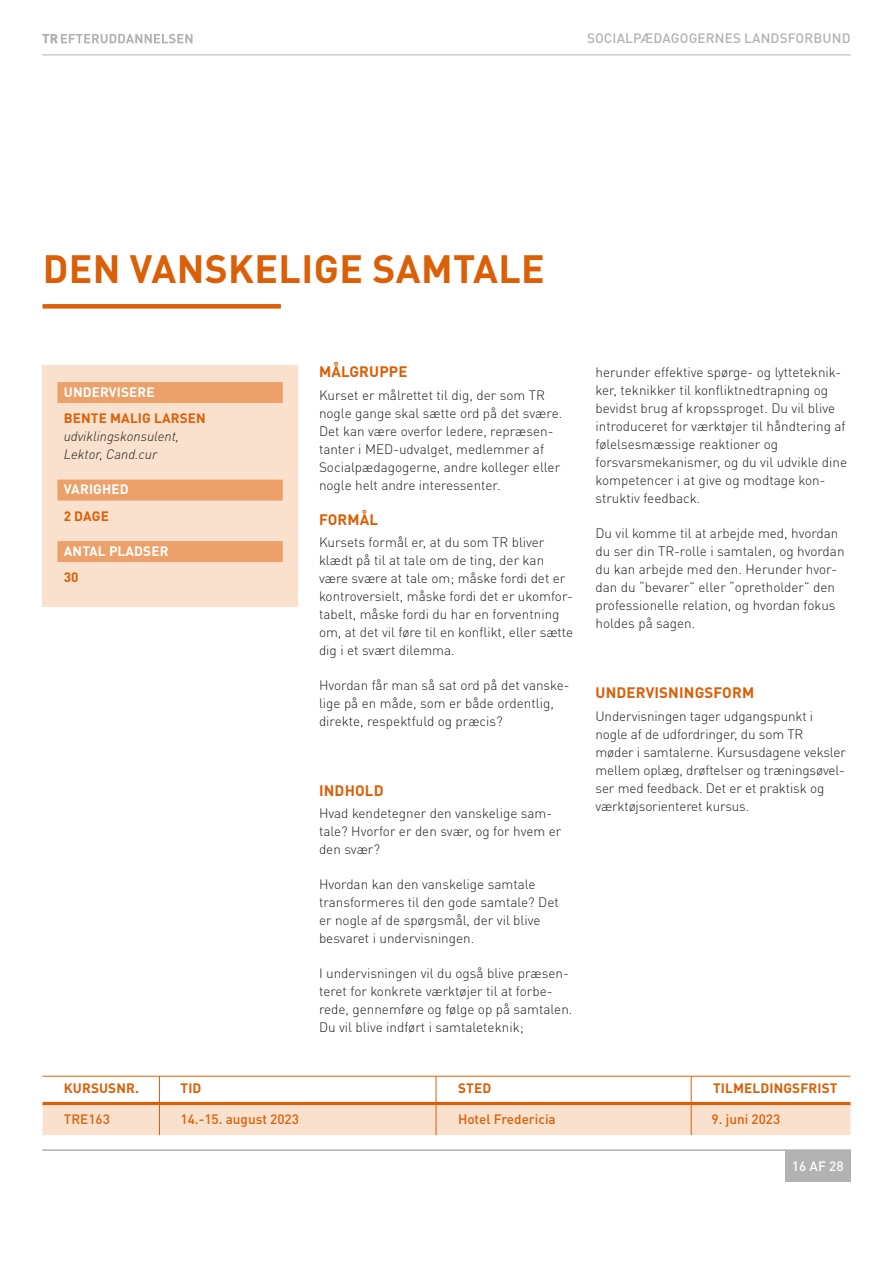
<style>
.page{position:relative;width:893px;height:1263px;background:#fff}
.page>*{position:absolute;margin:0;border:0;box-sizing:border-box;transform-origin:0 0}
.t1{font:700 39px "DINOT";letter-spacing:.01em;color:#da5f06}
.t2{font:700 15px "DINOT";letter-spacing:.01em;color:#da5f06}
.t3{font:300 13.5px/18px "DINOT";color:#1d1d1b}
.t4{font:700 13.5px "DINOT";letter-spacing:.01em;color:#da5f06}
.t5{font:500 13.5px "DINOT";color:#da5f06}
.t6{font:italic 300 13.5px/18px "DINOT";color:#1d1d1b}
.t7{font:700 13.5px "DINOT";letter-spacing:.01em;color:#fff}
.t8{font:500 13.5px "DINOT";letter-spacing:.01em;color:#b3b2b2}
.t9{font:500 13.5px "DINOT";color:#fff}
</style>
<div class="page">
<hr style="left:42px;top:55px;width:809px;height:1px;background:#b3b2b2">
<hr style="left:42px;top:1150px;width:809px;height:1px;background:#b3b2b2">
<div style="left:785px;top:1151px;width:66px;height:31px;background:#b3b2b2"></div>
<svg style="left:42px;top:34px;width:150px;height:9px"></svg>
<hr style="left:43px;top:1149px;width:808px;height:1px;background:#b3b2b2">
<div style="left:43px;top:304px;width:238px;height:5px;background:#da5f06"></div>
<hr style="left:43px;top:1076px;width:807px;height:1px;background:#da5f06">
<hr style="left:43px;top:1102px;width:807px;height:4px;background:#da5f06">
<div style="left:43px;top:1105px;width:807px;height:30px;background:#fae1cd"></div>
<hr style="left:159px;top:1076px;width:1px;height:59px;background:#da5f06">
<hr style="left:436px;top:1076px;width:1px;height:59px;background:#da5f06">
<hr style="left:691px;top:1076px;width:1px;height:59px;background:#da5f06">
<div style="left:42px;top:365px;width:256px;height:241px;background:#fae1cd"></div>
<div style="left:57px;top:382px;width:226px;height:21px;background:#eba169"></div>
<div style="left:57px;top:479px;width:226px;height:21px;background:#eba169"></div>
<div style="left:57px;top:541px;width:226px;height:21px;background:#eba169"></div>
<p class="t8" style="left:587px;top:30px;width:265px">SOCIALPÆDAGOGERNES LANDSFORBUND</p>
<h1 class="t1" style="left:43px;top:243px;width:504px">DEN VANSKELIGE SAMTALE</h1>
<p class="t7" style="left:64px;top:383px;width:92px">UNDERVISERE</p>
<p class="t4" style="left:64px;top:410px;width:143px">BENTE MALIG LARSEN</p>
<p class="t6" style="left:64px;top:427px;width:117px">udviklingskonsulent,<br>Lektor, Cand.cur</p>
<p class="t7" style="left:64px;top:481px;width:66px">VARIGHED</p>
<p class="t4" style="left:64px;top:507px;width:47px">2 DAGE</p>
<p class="t7" style="left:64px;top:542px;width:106px">ANTAL PLADSER</p>
<p class="t4" style="left:64px;top:569px;width:16px">30</p>
<p class="t2" style="left:319px;top:362px;width:90px">MÅLGRUPPE</p>
<p class="t3" style="left:319px;top:385px;width:245px">Kurset er målrettet til dig, der som TR nogle gange skal sætte ord på det svære.<br>Det kan være overfor ledere, repræsen&shy;tanter i MED-udvalget, medlemmer af Socialpædagogerne, andre kolleger eller nogle helt andre interessenter.</p>
<p class="t2" style="left:319px;top:509px;width:61px">FORMÅL</p>
<p class="t3" style="left:319px;top:532px;width:256px">Kursets formål er, at du som TR bliver klædt på til at tale om de ting, der kan være svære at tale om; måske fordi det er kontroversielt, måske fordi det er ukomfor&shy;tabelt, måske fordi du har en forventning om, at det vil føre til en konflikt, eller sætte dig i et svært dilemma.</p>
<p class="t3" style="left:319px;top:675px;width:252px">Hvordan får man så sat ord på det vanske&shy;lige på en måde, som er både ordentlig, direkte, respektfuld og præcis?</p>
<p class="t2" style="left:319px;top:781px;width:66px">INDHOLD</p>
<p class="t3" style="left:319px;top:803px;width:244px">Hvad kendetegner den vanskelige sam&shy;tale? Hvorfor er den svær, og for hvem er den svær?</p>
<p class="t3" style="left:319px;top:874px;width:241px">Hvordan kan den vanskelige samtale transformeres til den gode samtale? Det er nogle af de spørgsmål, der vil blive besvaret i undervisningen.</p>
<p class="t3" style="left:319px;top:963px;width:255px">I undervisningen vil du også blive præsen&shy;teret for konkrete værktøjer til at forbe&shy;rede, gennemføre og følge op på samtalen.<br>Du vil blive indført i samtaleteknik;</p>
<p class="t3" style="left:595px;top:362px;width:253px">herunder effektive spørge- og lytteteknik&shy;ker, teknikker til konfliktnedtrapning og bevidst brug af kropssproget. Du vil blive introduceret for værktøjer til håndtering af følelsesmæssige reaktioner og forsvarsmekanismer, og du vil udvikle dine kompetencer i at give og modtage kon&shy;struktiv feedback.</p>
<p class="t3" style="left:595px;top:523px;width:251px">Du vil komme til at arbejde med, hvordan du ser din TR-rolle i samtalen, og hvordan du kan arbejde med den. Herunder hvor&shy;dan du “bevarer” eller “opretholder” den professionelle relation, og hvordan fokus holdes på sagen.</p>
<p class="t2" style="left:596px;top:683px;width:160px">UNDERVISNINGSFORM</p>
<p class="t3" style="left:595px;top:706px;width:252px">Undervisningen tager udgangspunkt i nogle af de udfordringer, du som TR<br>møder i samtalerne. Kursusdagene veksler mellem oplæg, drøftelser og træningsøvel&shy;ser med feedback. Det er et praktisk og værktøjsorienteret kursus.</p>
<p class="t4" style="left:64px;top:1080px;width:77px">KURSUSNR.</p>
<p class="t4" style="left:181px;top:1080px;width:22px">TID</p>
<p class="t4" style="left:458px;top:1080px;width:35px">STED</p>
<p class="t4" style="left:713px;top:1080px;width:126px">TILMELDINGSFRIST</p>
<p class="t5" style="left:64px;top:1111px;width:48px">TRE163</p>
<p class="t5" style="left:181px;top:1111px;width:120px">14.-15. august 2023</p>
<p class="t5" style="left:458px;top:1111px;width:99px">Hotel Fredericia</p>
<p class="t5" style="left:712px;top:1111px;width:70px">9. juni 2023</p>
<p class="t9" style="left:792px;top:1157px;width:53px">16 AF 28</p>
</div>
